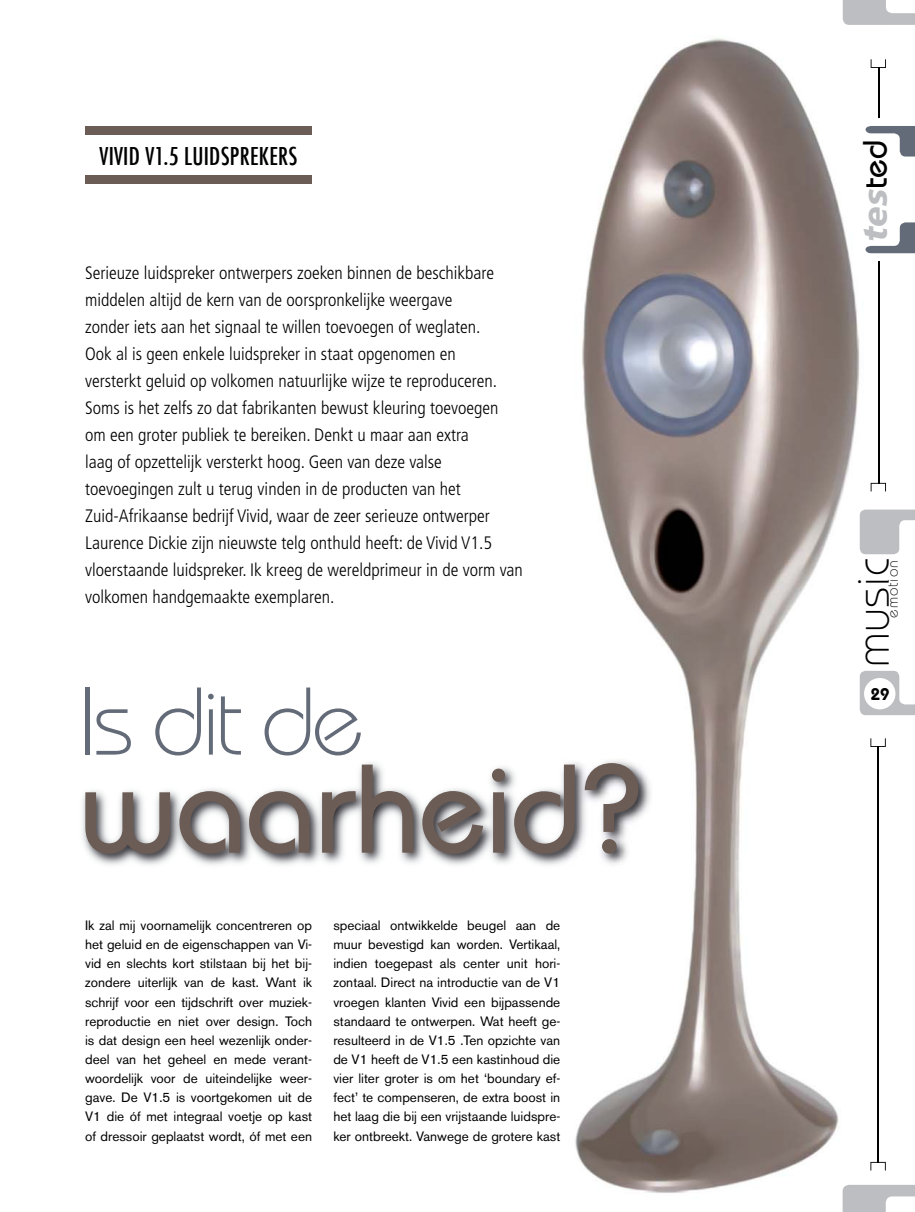
<style>
.page{position:relative;width:915px;height:1212px;background:#fff}
.page>*{position:absolute;margin:0;border:0;box-sizing:border-box;transform-origin:0 0}
.t1{font:500 126px "Bauhaus IT Cby BT";letter-spacing:-.01em;color:#6b5c56}
.t2{font:300 96px "Bauhaus IT Cby BT";letter-spacing:-.04em;color:#646b78}
.t3{font:300 47.85px "Bauhaus";color:#000}
.t4{font:italic 900 33.9px "Frutiger";color:#bdbec1}
.t5{font:500 condensed 24px "Futura";letter-spacing:.01em;color:#000}
.t6{font:300 condensed 18px/27px "Frutiger";color:#000}
.t7{font:600 16.95px "Bauhaus";color:#000}
.t8{font:300 15.3px "Bauhaus";letter-spacing:.065em;color:#000}
.t9{font:13.5px/19.2px "Akzidenz Grotesk BE";color:#000;text-align:justify}
.s1{font-family:"Bauhaus";font-weight:500;font-style:normal;color:#000}
</style>
<div class="page">
<img style="left:575px;top:38px;width:339px;height:1155px">
<img style="left:82px;top:757px;width:571px;height:112px">
<div style="left:85px;top:126px;width:227px;height:9px;background:#6b5c56"></div>
<div style="left:85px;top:175px;width:227px;height:9px;background:#6b5c56"></div>
<svg style="left:859px;top:510px;width:55px;height:44px"></svg>
<svg style="left:859px;top:671px;width:55px;height:44px"></svg>
<svg style="left:842px;top:0;width:72px;height:25px"></svg>
<svg style="left:842px;top:1185px;width:72px;height:27px"></svg>
<svg style="left:870px;top:59px;width:15px;height:9px"></svg>
<svg style="left:870px;top:483px;width:15px;height:8px"></svg>
<div style="left:863px;top:678px;width:32px;height:31px;background:#fff;border-radius:50%"></div>
<hr style="left:877px;top:261px;width:1px;height:222px;background:#000">
<svg style="left:865px;top:222px;width:49px;height:31px"></svg>
<svg style="left:865px;top:126px;width:49px;height:31px"></svg>
<hr style="left:877px;top:67px;width:1px;height:51px;background:#000">
<hr style="left:877px;top:746px;width:1px;height:416px;background:#000">
<svg style="left:870px;top:738px;width:15px;height:9px"></svg>
<svg style="left:870px;top:1162px;width:15px;height:8px"></svg>
<h3 class="t5" style="left:99px;top:141px;width:199px">VIVID V1.5 LUIDSPREKERS</h3>
<p class="t6" style="left:85px;top:261px;width:439px">Serieuze luidspreker ontwerpers zoeken binnen de beschikbare middelen altijd de kern van de oorspronkelijke weergave<br>zonder iets aan het signaal te willen toevoegen of weglaten.<br>Ook al is geen enkele luidspreker in staat opgenomen en<br>versterkt geluid op volkomen natuurlijke wijze te reproduceren.<br>Soms is het zelfs zo dat fabrikanten bewust kleuring toevoegen om een groter publiek te bereiken. Denkt u maar aan extra<br>laag of opzettelijk versterkt hoog. Geen van deze valse toevoegingen zult u terug vinden in de producten van het Zuid-Afrikaanse bedrijf Vivid, waar de zeer serieuze ontwerper Laurence Dickie zijn nieuwste telg onthuld heeft: de Vivid V1.5 vloerstaande luidspreker. Ik kreeg de wereldprimeur in de vorm van volkomen handgemaakte exemplaren.</p>
<h2 class="t2" style="left:79px;top:687px;width:286px">Is dit de</h2>
<h1 class="t1" style="left:79px;top:761px;width:565px">waarheid?</h1>
<p class="t9" style="left:85px;top:917px;width:228px">Ik zal mij voornamelijk concentreren op het geluid en de eigenschappen van Vi&shy;vid en slechts kort stilstaan bij het bij&shy;zondere uiterlijk van de kast. Want ik schrijf voor een tijdschrift over muziek&shy;reproductie en niet over design. Toch is dat design een heel wezenlijk onder&shy;deel van het geheel en mede verant&shy;woordelijk voor de uiteindelijke weer&shy;gave. De V1.5 is voortgekomen uit de V1 die óf met integraal voetje op kast of dressoir geplaatst wordt, óf met een</p>
<p class="t9" style="left:333px;top:917px;width:228px">speciaal ontwikkelde beugel aan de muur bevestigd kan worden. Vertikaal, indien toegepast als center unit hori&shy;zontaal. Direct na introductie van de V1 vroegen klanten Vivid een bijpassende standaard te ontwerpen. Wat heeft ge&shy;resulteerd in de V1.5 .Ten opzichte van de V1 heeft de V1.5 een kastinhoud die vier liter groter is om het ‘boundary ef&shy;fect’ te compenseren, de extra boost in het laag die bij een vrijstaande luidspre&shy;ker ontbreekt. Vanwege de grotere kast</p>
<h3 class="t4" style="left:861px;top:242px;width:104px;rotate:-90deg">tes<span class="s1">ted</span></h3>
<h3 class="t3" style="left:855px;top:666px;width:111px;rotate:-90deg">music</h3>
<p class="t8" style="left:886px;top:618px;width:59px;rotate:-90deg">emotion</p>
<p class="t7" style="left:870px;top:688px;width:20px">29</p>
</div>
